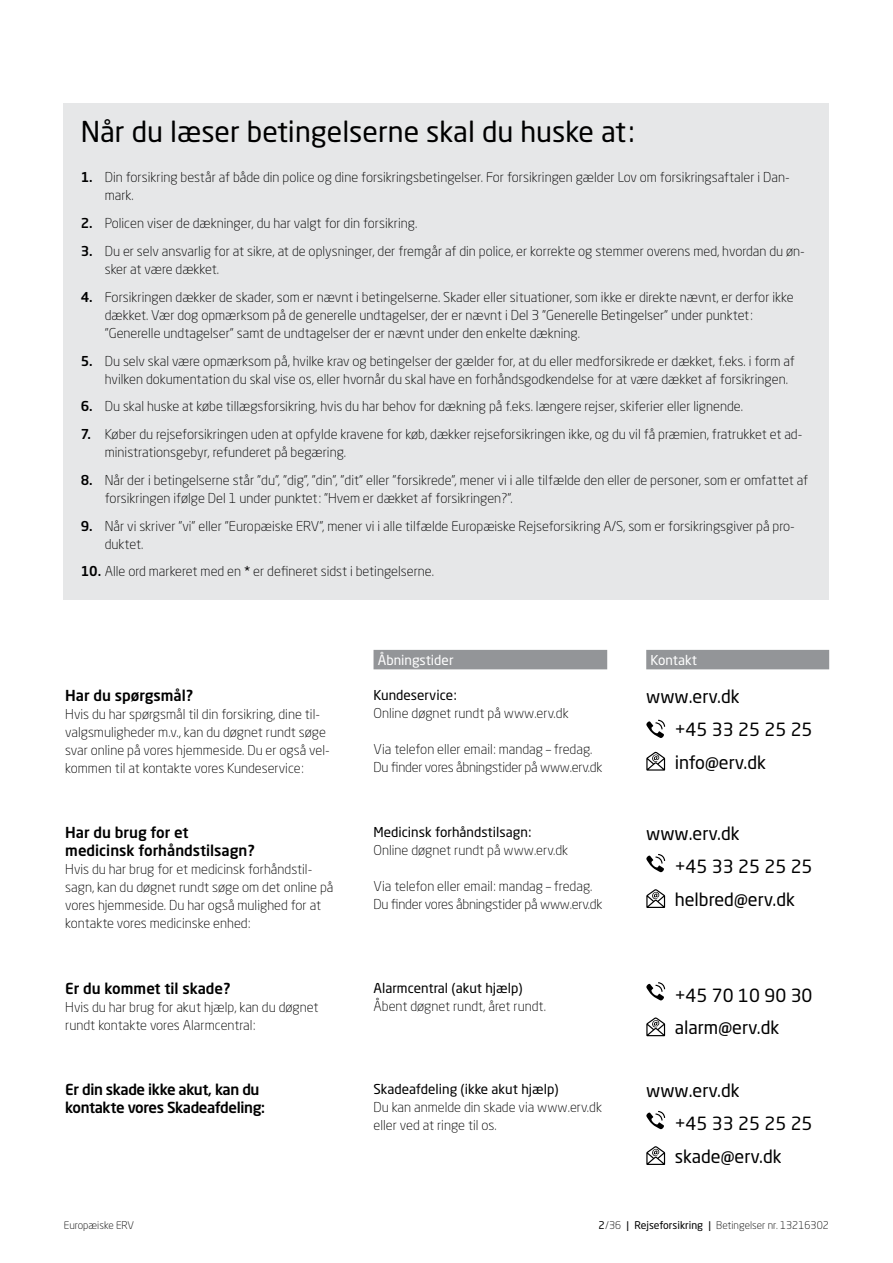
<style>
.page{position:relative;width:893px;height:1263px;background:#fff}
.page>*{position:absolute;margin:0;border:0;box-sizing:border-box;transform-origin:0 0}
.t1{font:28.5px "Neo Sans W1 G";color:#000}
.t2{font:18px/32.8px "Neo Sans W1 G";color:#000}
.t3{font:500 15px/18px "Neo Sans Pro";letter-spacing:-.005em;color:#000}
.t4{font:500 15px/18px "Neo Sans Pro";letter-spacing:-.025em;color:#000}
.t5{font:300 13.5px/18px "Neo Sans W1 G";color:#000}
.t6{font:300 13.5px/18px "Neo Sans W1 G";letter-spacing:-.02em;color:#000}
.t7{font:13.5px "Neo Sans W1 G";color:#000}
.t8{font:13.5px "Neo Sans W1 G";color:#fff}
.t9{font:300 10.5px "Neo Sans W1 G";color:#000}
.s1{font-family:"Neo Sans Pro";font-weight:500}
.s2{font-weight:400}
</style>
<div class="page">
<div style="left:64px;top:103px;width:765px;height:496px;background:#e6e7e8"></div>
<div style="left:374px;top:650px;width:233px;height:19px;background:#939598"></div>
<div style="left:646px;top:650px;width:183px;height:19px;background:#939598"></div>
<svg style="left:646px;top:720px;width:19px;height:18px"></svg>
<svg style="left:646px;top:751px;width:19px;height:20px"></svg>
<svg style="left:646px;top:854px;width:19px;height:18px"></svg>
<svg style="left:646px;top:889px;width:19px;height:19px"></svg>
<svg style="left:646px;top:982px;width:19px;height:18px"></svg>
<svg style="left:646px;top:1017px;width:19px;height:19px"></svg>
<svg style="left:646px;top:1111px;width:19px;height:18px"></svg>
<svg style="left:646px;top:1146px;width:19px;height:19px"></svg>
<h1 class="t1" style="left:81px;top:114px;width:555px">Når du læser betingelserne skal du huske at :</h1>
<p class="t5" style="left:105px;top:168px;width:686px;text-indent:-24px"><span class="s1">1.</span> Din forsikring består af både din police og dine forsikringsbetingelser. For forsikringen gælder Lov om forsikringsaftaler i Dan&shy;mark.</p>
<p class="t5" style="left:81px;top:214px;width:338px"><span class="s1">2.</span> Policen viser de dækninger, du har valgt for din forsikring.</p>
<p class="t5" style="left:105px;top:242px;width:701px;text-indent:-24px"><span class="s1">3.</span> Du er selv ansvarlig for at sikre, at de oplysninger, der fremgår af din police, er korrekte og stemmer overens med, hvordan du øn&shy;sker at være dækket.</p>
<p class="t5" style="left:105px;top:288px;width:690px;text-indent:-24px"><span class="s1">4.</span> Forsikringen dækker de skader, som er nævnt i betingelserne. Skader eller situationer, som ikke er direkte nævnt, er derfor ikke dækket. Vær dog opmærksom på de generelle undtagelser, der er nævnt i Del 3 ”Generelle Betingelser” under punktet : ”Generelle undtagelser” samt de undtagelser der er nævnt under den enkelte dækning.</p>
<p class="t5" style="left:105px;top:351px;width:691px;text-indent:-24px"><span class="s1">5.</span> Du selv skal være opmærksom på, hvilke krav og betingelser der gælder for, at du eller medforsikrede er dækket, f.eks. i form af hvilken dokumentation du skal vise os, eller hvornår du skal have en forhåndsgodkendelse for at være dækket af forsikringen.</p>
<p class="t5" style="left:81px;top:397px;width:664px"><span class="s1">6.</span> Du skal huske at købe tillægsforsikring, hvis du har behov for dækning på f.eks. længere rejser, skiferier eller lignende.</p>
<p class="t5" style="left:105px;top:425px;width:699px;text-indent:-24px"><span class="s1">7.</span> Køber du rejseforsikringen uden at opfylde kravene for køb, dækker rejseforsikringen ikke, og du vil få præmien, fratrukket et ad&shy;ministrationsgebyr, refunderet på begæring.</p>
<p class="t5" style="left:105px;top:471px;width:705px;text-indent:-24px"><span class="s1">8.</span> Når der i betingelserne står ”du”, ”dig”, ”din”, ”dit” eller ”forsikrede”, mener vi i alle tilfælde den eller de personer, som er omfattet af forsikringen ifølge Del 1 under punktet : ”Hvem er dækket af forsikringen?”.</p>
<p class="t5" style="left:105px;top:516px;width:692px;text-indent:-24px"><span class="s1">9.</span> Når vi skriver ”vi” eller ”Europæiske ERV”, mener vi i alle tilfælde Europæiske Rejseforsikring A/S, som er forsikringsgiver på pro&shy;duktet.</p>
<p class="t5" style="left:81px;top:562px;width:355px"><span class="s1">10.</span> Alle ord markeret med en <span class="s2">*</span> er defineret sidst i betingelserne.</p>
<p class="t3" style="left:65px;top:686px;width:129px">Har du spørgsmål?</p>
<p class="t5" style="left:65px;top:705px;width:266px">Hvis du har spørgsmål til din forsikring, dine til&shy;valgsmuligheder m.v., kan du døgnet rundt søge svar online på vores hjemmeside. Du er også vel&shy;kommen til at kontakte vores Kundeservice:</p>
<p class="t3" style="left:65px;top:823px;width:191px">Har du brug for et medicinsk forhåndstilsagn?</p>
<p class="t5" style="left:65px;top:860px;width:270px">Hvis du har brug for et medicinsk forhåndstil&shy;sagn, kan du døgnet rundt søge om det online på vores hjemmeside. Du har også mulighed for at kontakte vores medicinske enhed:</p>
<p class="t3" style="left:65px;top:979px;width:167px">Er du kommet til skade?</p>
<p class="t5" style="left:65px;top:997px;width:255px">Hvis du har brug for akut hjælp, kan du døgnet rundt kontakte vores Alarmcentral:</p>
<p class="t8" style="left:378px;top:651px;width:77px">Åbningstider</p>
<p class="t8" style="left:650px;top:651px;width:48px">Kontakt</p>
<p class="t7" style="left:374px;top:686px;width:85px">Kundeservice:</p>
<p class="t5" style="left:374px;top:703px;width:197px">Online døgnet rundt på www.erv.dk</p>
<p class="t6" style="left:374px;top:739px;width:230px">Via telefon eller email: mandag – fredag.<br>Du finder vores åbningstider på www.erv.dk</p>
<p class="t7" style="left:374px;top:824px;width:159px">Medicinsk forhåndstilsagn:</p>
<p class="t5" style="left:374px;top:841px;width:196px">Online døgnet rundt på www.erv.dk</p>
<p class="t6" style="left:374px;top:877px;width:230px">Via telefon eller email: mandag – fredag.<br>Du finder vores åbningstider på www.erv.dk</p>
<h2 class="t2" style="left:675px;top:680px;width:139px;text-indent:-28px">www.erv.dk<br>+45 33 25 25 25 info@erv.dk</h2>
<h2 class="t2" style="left:675px;top:817px;width:139px;text-indent:-28px">www.erv.dk<br>+45 33 25 25 25 helbred@erv.dk</h2>
<p class="t7" style="left:373px;top:979px;width:150px">Alarmcentral (akut hjælp)</p>
<p class="t5" style="left:373px;top:996px;width:174px">Åbent døgnet rundt, året rundt.</p>
<h2 class="t2" style="left:675px;top:978px;width:139px">+45 70 10 90 30 alarm@erv.dk</h2>
<p class="t4" style="left:65px;top:1080px;width:201px">Er din skade ikke akut, kan du kontakte vores Skadeafdeling:</p>
<p class="t7" style="left:374px;top:1081px;width:186px">Skadeafdeling (ikke akut hjælp)</p>
<p class="t5" style="left:374px;top:1098px;width:230px">Du kan anmelde din skade via www.erv.dk eller ved at ringe til os.</p>
<h2 class="t2" style="left:675px;top:1074px;width:139px;text-indent:-28px">www.erv.dk<br>+45 33 25 25 25 skade@erv.dk</h2>
<p class="t9" style="left:64px;top:1219px;width:72px">Europæiske ERV</p>
<p class="t9" style="left:599px;top:1219px;width:232px"><span class="s2">2</span>/36 <span class="s2">| Rejseforsikring |</span> Betingelser nr. 13216302</p>
</div>
